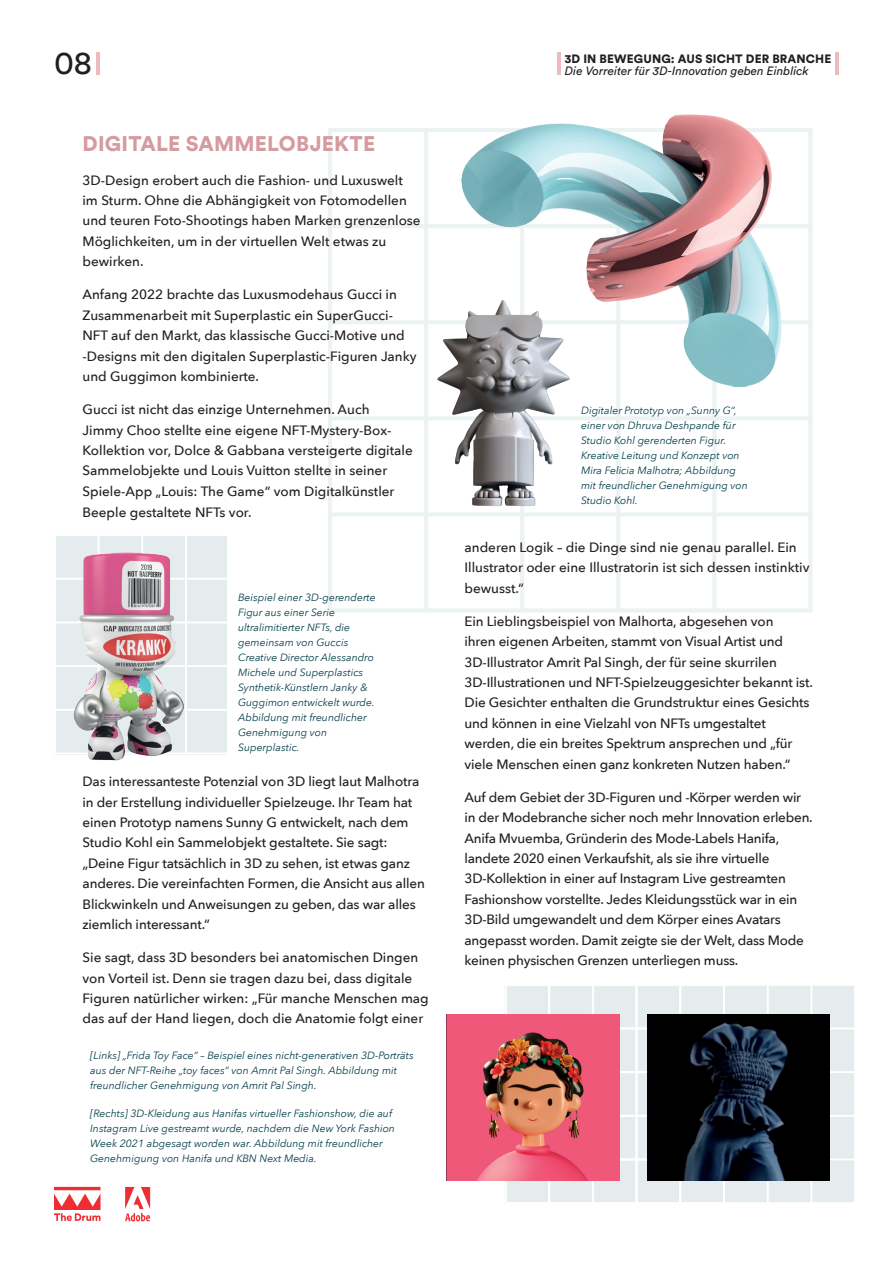
<style>
.page{position:relative;width:893px;height:1263px;background:#fff}
.page>*{position:absolute;margin:0;border:0;box-sizing:border-box;transform-origin:0 0}
.t1{font:32.4px "Circular Std";color:#231f20}
.t2{font:900 21px "Circular Std";letter-spacing:.01em;color:#d59b9e}
.t3{font:500 13.5px/20.4px "Avenir Next";letter-spacing:-.01em;color:#231f20}
.t4{font:italic 12px "Circular Std";color:#231f20}
.t5{font:900 12px "Circular Std";letter-spacing:.01em;color:#231f20}
.t6{font:italic 10.5px/15px "Avenir Next";color:#06404b}
</style>
<div class="page">
<svg style="left:507px;top:986px;width:216px;height:216px;background:#e6ebed"></svg>
<div style="left:725px;top:986px;width:129px;height:216px;background:#e5ecee"></div>
<img style="left:447px;top:1014px;width:172px;height:167px">
<img style="left:647px;top:1014px;width:182px;height:167px">
<div style="left:56px;top:536px;width:171px;height:217px;background:#e5ecee"></div>
<svg style="left:328px;top:128px;width:484px;height:484px"></svg>
<svg style="left:54px;top:1187px;width:47px;height:34px"></svg>
<svg style="left:125px;top:1187px;width:25px;height:34px"></svg>
<hr style="left:836px;top:53px;width:3px;height:22px;background:#ecbbbd">
<hr style="left:97px;top:53px;width:3px;height:22px;background:#ecbbbd">
<hr style="left:557px;top:53px;width:3px;height:22px;background:#ecbbbd">
<img style="left:461px;top:115px;width:320px;height:271px">
<img style="left:54px;top:541px;width:137px;height:220px">
<img style="left:428px;top:282px;width:153px;height:234px">
<h1 class="t1" style="left:54px;top:43px;width:39px">08</h1>
<p class="t5" style="left:565px;top:50px;width:268px">3D IN BEWEGUNG: AUS SICHT DER BRANCHE</p>
<p class="t4" style="left:565px;top:63px;width:245px">Die Vorreiter für 3D-Innovation geben Einblick</p>
<h2 class="t2" style="left:83px;top:130px;width:294px">DIGITALE SAMMELOBJEKTE</h2>
<p class="t3" style="left:82px;top:169px;width:340px">3D-Design erobert auch die Fashion- und Luxuswelt im Sturm. Ohne die Abhängigkeit von Fotomodellen und teuren Foto-Shootings haben Marken grenzenlose Möglichkeiten, um in der virtuellen Welt etwas zu bewirken.</p>
<p class="t3" style="left:82px;top:284px;width:336px">Anfang 2022 brachte das Luxusmodehaus Gucci in Zusammenarbeit mit Superplastic ein SuperGucci-NFT auf den Markt, das klassische Gucci-Motive und -Designs mit den digitalen Superplastic-Figuren Janky und Guggimon kombinierte.</p>
<p class="t3" style="left:82px;top:399px;width:332px">Gucci ist nicht das einzige Unternehmen. Auch Jimmy Choo stellte eine eigene NFT-Mystery-Box-Kollektion vor, Dolce &amp; Gabbana versteigerte digitale Sammelobjekte und Louis Vuitton stellte in seiner Spiele-App „Louis: The Game“ vom Digitalkünstler Beeple gestaltete NFTs vor.</p>
<p class="t6" style="left:238px;top:589px;width:139px">Beispiel einer 3D-gerenderte<br>Figur aus einer Serie ultralimitierter NFTs, die gemeinsam von Guccis<br>Creative Director Alessandro<br>Michele und Superplastics<br>Synthetik-Künstlern Janky &amp;<br>Guggimon entwickelt wurde.<br>Abbildung mit freundlicher<br>Genehmigung von<br>Superplastic.</p>
<p class="t3" style="left:82px;top:771px;width:344px">Das interessanteste Potenzial von 3D liegt laut Malhotra in der Erstellung individueller Spielzeuge. Ihr Team hat einen Prototyp namens Sunny G entwickelt, nach dem Studio Kohl ein Sammelobjekt gestaltete. Sie sagt: „Deine Figur tatsächlich in 3D zu sehen, ist etwas ganz anderes. Die vereinfachten Formen, die Ansicht aus allen Blickwinkeln und Anweisungen zu geben, das war alles ziemlich interessant.“</p>
<p class="t3" style="left:82px;top:947px;width:348px">Sie sagt, dass 3D besonders bei anatomischen Dingen von Vorteil ist. Denn sie tragen dazu bei, dass digitale Figuren natürlicher wirken: „Für manche Menschen mag das auf der Hand liegen, doch die Anatomie folgt einer</p>
<p class="t6" style="left:90px;top:1047px;width:325px">[Links] „Frida Toy Face“ – Beispiel eines nicht-generativen 3D-Porträts aus der NFT-Reihe „toy faces“ von Amrit Pal Singh. Abbildung mit freundlicher Genehmigung von Amrit Pal Singh.</p>
<p class="t6" style="left:90px;top:1105px;width:306px">[Rechts] 3D-Kleidung aus Hanifas virtueller Fashionshow, die auf Instagram Live gestreamt wurde, nachdem die New York Fashion Week 2021 abgesagt worden war. Abbildung mit freundlicher Genehmigung von Hanifa und KBN Next Media.</p>
<p class="t6" style="left:581px;top:402px;width:168px">Digitaler Prototyp von „Sunny G“, einer von Dhruva Deshpande für<br>Studio Kohl gerenderten Figur.<br>Kreative Leitung und Konzept von<br>Mira Felicia Malhotra; Abbildung mit freundlicher Genehmigung von<br>Studio Kohl.</p>
<p class="t3" style="left:464px;top:536px;width:346px">anderen Logik – die Dinge sind nie genau parallel. Ein<br>Illustrator oder eine Illustratorin ist sich dessen instinktiv bewusst.“</p>
<p class="t3" style="left:464px;top:610px;width:350px">Ein Lieblingsbeispiel von Malhorta, abgesehen von<br>ihren eigenen Arbeiten, stammt von Visual Artist und 3D-Illustrator Amrit Pal Singh, der für seine skurrilen 3D-Illustrationen und NFT-Spielzeuggesichter bekannt ist.<br>Die Gesichter enthalten die Grundstruktur eines Gesichts und können in eine Vielzahl von NFTs umgestaltet werden, die ein breites Spektrum ansprechen und „für viele Menschen einen ganz konkreten Nutzen haben.“</p>
<p class="t3" style="left:464px;top:786px;width:350px">Auf dem Gebiet der 3D-Figuren und -Körper werden wir in der Modebranche sicher noch mehr Innovation erleben.<br>Anifa Mvuemba, Gründerin des Mode-Labels Hanifa, landete 2020 einen Verkaufshit, als sie ihre virtuelle 3D-Kollektion in einer auf Instagram Live gestreamten Fashionshow vorstellte. Jedes Kleidungsstück war in ein 3D-Bild umgewandelt und dem Körper eines Avatars angepasst worden. Damit zeigte sie der Welt, dass Mode keinen physischen Grenzen unterliegen muss.</p>
</div>
